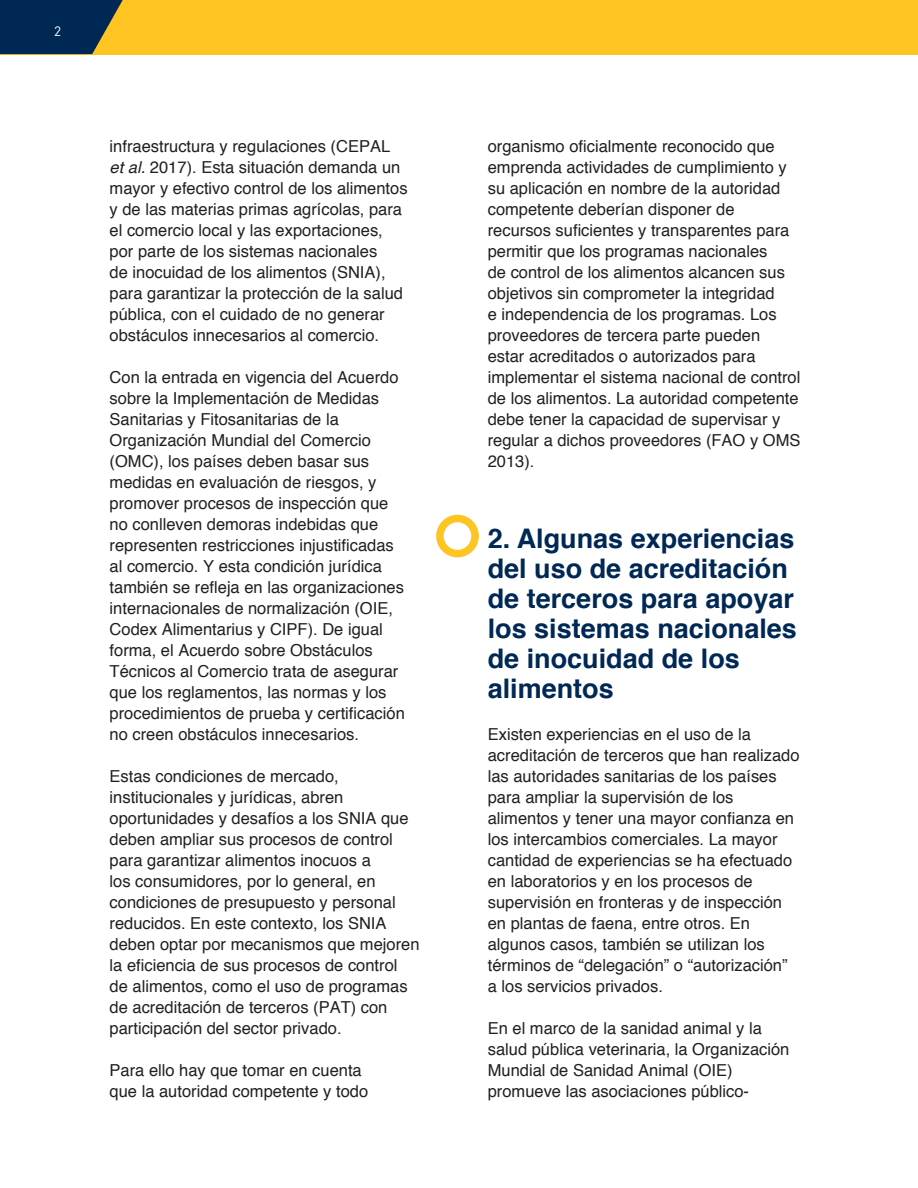
<style>
.page{position:relative;width:918px;height:1188px;background:#fff}
.page>*{position:absolute;margin:0;border:0;box-sizing:border-box;transform-origin:0 0}
.t1{font:700 27px/30px "Helvetica";color:#002855}
.List_Paragraph{font:16.5px/21px "Helvetica";color:#231f20}
.t2{font:13.5px "DINOT";color:#fff}
.s1{font-style:italic}
</style>
<div class="page">
<div style="left:0;top:0;width:918px;height:54px;background:#fec422"></div>
<svg style="left:0;top:0;width:123px;height:54px;background:#203b4e"></svg>
<div style="left:436px;top:515px;width:43px;height:42px;border:8px solid #fec422;border-radius:50%"></div>
<p class="t2" style="left:54px;top:22px;width:9px">2</p>
<p class="List_Paragraph" style="left:110px;top:136px;width:300px">infraestructura y regulaciones (CEPAL <span class="s1">et al.</span> 2017). Esta situación demanda un mayor y efectivo control de los alimentos y de las materias primas agrícolas, para el comercio local y las exportaciones, por parte de los sistemas nacionales<br>de inocuidad de los alimentos (SNIA), para garantizar la protección de la salud pública, con el cuidado de no generar obstáculos innecesarios al comercio.</p>
<p class="List_Paragraph" style="left:110px;top:367px;width:297px">Con la entrada en vigencia del Acuerdo sobre la Implementación de Medidas Sanitarias y Fitosanitarias de la Organización Mundial del Comercio (OMC), los países deben basar sus medidas en evaluación de riesgos, y promover procesos de inspección que no conlleven demoras indebidas que representen restricciones injustificadas al comercio. Y esta condición jurídica también se refleja en las organizaciones internacionales de normalización (OIE, Codex Alimentarius y CIPF). De igual forma, el Acuerdo sobre Obstáculos Técnicos al Comercio trata de asegurar que los reglamentos, las normas y los procedimientos de prueba y certificación no creen obstáculos innecesarios.</p>
<p class="List_Paragraph" style="left:110px;top:766px;width:311px">Estas condiciones de mercado, institucionales y jurídicas, abren oportunidades y desafíos a los SNIA que deben ampliar sus procesos de control para garantizar alimentos inocuos a<br>los consumidores, por lo general, en condiciones de presupuesto y personal reducidos. En este contexto, los SNIA deben optar por mecanismos que mejoren la eficiencia de sus procesos de control de alimentos, como el uso de programas de acreditación de terceros (PAT) con participación del sector privado.</p>
<p class="List_Paragraph" style="left:110px;top:1060px;width:260px">Para ello hay que tomar en cuenta que la autoridad competente y todo</p>
<p class="List_Paragraph" style="left:488px;top:136px;width:314px">organismo oficialmente reconocido que emprenda actividades de cumplimiento y su aplicación en nombre de la autoridad competente deberían disponer de recursos suficientes y transparentes para permitir que los programas nacionales<br>de control de los alimentos alcancen sus objetivos sin comprometer la integridad<br>e independencia de los programas. Los proveedores de tercera parte pueden estar acreditados o autorizados para implementar el sistema nacional de control de los alimentos. La autoridad competente debe tener la capacidad de supervisar y regular a dichos proveedores (FAO y OMS 2013).</p>
<p class="t1" style="left:488px;top:524px;width:311px">2. Algunas experiencias del uso de acreditación de terceros para apoyar los sistemas nacionales de inocuidad de los alimentos</p>
<p class="List_Paragraph" style="left:488px;top:724px;width:313px">Existen experiencias en el uso de la acreditación de terceros que han realizado las autoridades sanitarias de los países para ampliar la supervisión de los alimentos y tener una mayor confianza en los intercambios comerciales. La mayor cantidad de experiencias se ha efectuado en laboratorios y en los procesos de supervisión en fronteras y de inspección en plantas de faena, entre otros. En algunos casos, también se utilizan los términos de “delegación” o “autorización” a los servicios privados.</p>
<p class="List_Paragraph" style="left:488px;top:1018px;width:303px">En el marco de la sanidad animal y la salud pública veterinaria, la Organización Mundial de Sanidad Animal (OIE) promueve las asociaciones público-</p>
</div>
